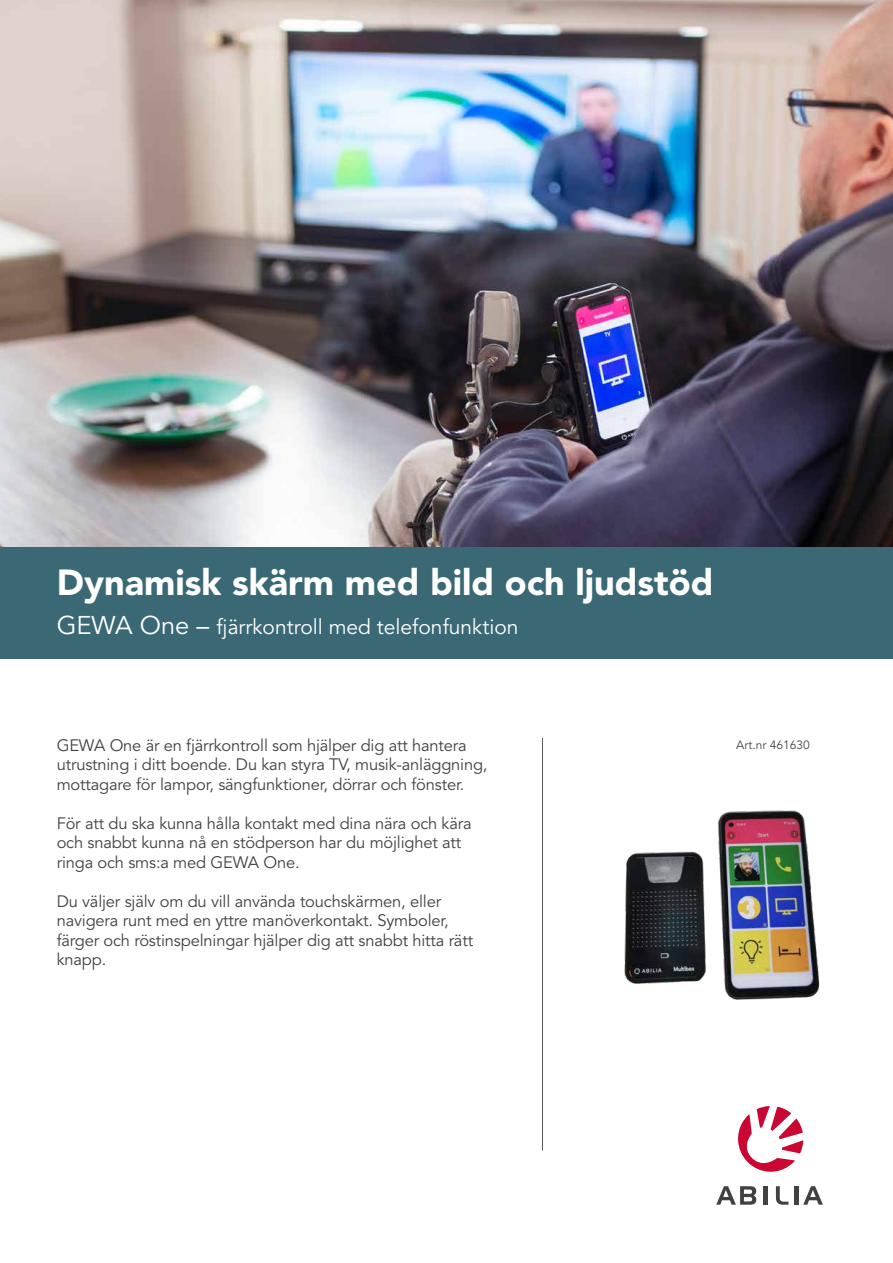
<style>
.page{position:relative;width:893px;height:1263px;background:#fff}
.page>*{position:absolute;margin:0;border:0;box-sizing:border-box;transform-origin:0 0}
.t1{font:900 36px "Avenir LT Std";color:#fff}
.t2{font:21px "Avenir LT Std";color:#fff}
.t3{font:16.5px/19.5px "Avenir LT Std";letter-spacing:-.01em;color:#414141}
.t4{font:12px "Avenir LT Std";color:#454644}
.s1{font-size:25.5px}
</style>
<div class="page">
<img style="left:0;top:0;width:893px;height:547px">
<hr style="left:542px;top:738px;width:1px;height:412px;background:#575756">
<svg style="left:716px;top:1186px;width:40px;height:19px"></svg>
<hr style="left:764px;top:1186px;width:4px;height:19px;background:#414141">
<svg style="left:776px;top:1186px;width:12px;height:19px"></svg>
<hr style="left:794px;top:1186px;width:4px;height:19px;background:#414141">
<svg style="left:803px;top:1186px;width:20px;height:19px"></svg>
<svg style="left:738px;top:1106px;width:65px;height:66px"></svg>
<div style="left:0;top:547px;width:893px;height:111px;background:#3a6975"></div>
<img style="left:624px;top:810px;width:196px;height:190px">
<h1 class="t1" style="left:57px;top:561px;width:658px">Dynamisk skärm med bild och ljudstöd</h1>
<p class="t2" style="left:57px;top:615px;width:463px"><span class="s1">GEWA One –</span> fjärrkontroll med telefonfunktion</p>
<p class="t3" style="left:57px;top:736px;width:432px">GEWA One är en fjärrkontroll som hjälper dig att hantera utrustning i ditt boende. Du kan styra TV, musik-anläggning, mottagare för lampor, sängfunktioner, dörrar och fönster.</p>
<p class="t3" style="left:57px;top:814px;width:416px">För att du ska kunna hålla kontakt med dina nära och kära och snabbt kunna nå en stödperson har du möjlighet att ringa och sms:a med GEWA One.</p>
<p class="t3" style="left:57px;top:892px;width:418px">Du väljer själv om du vill använda touchskärmen, eller navigera runt med en yttre manöverkontakt. Symboler, färger och röstinspelningar hjälper dig att snabbt hitta rätt knapp.</p>
<p class="t4" style="left:736px;top:738px;width:75px">Art.nr 461630</p>
</div>
